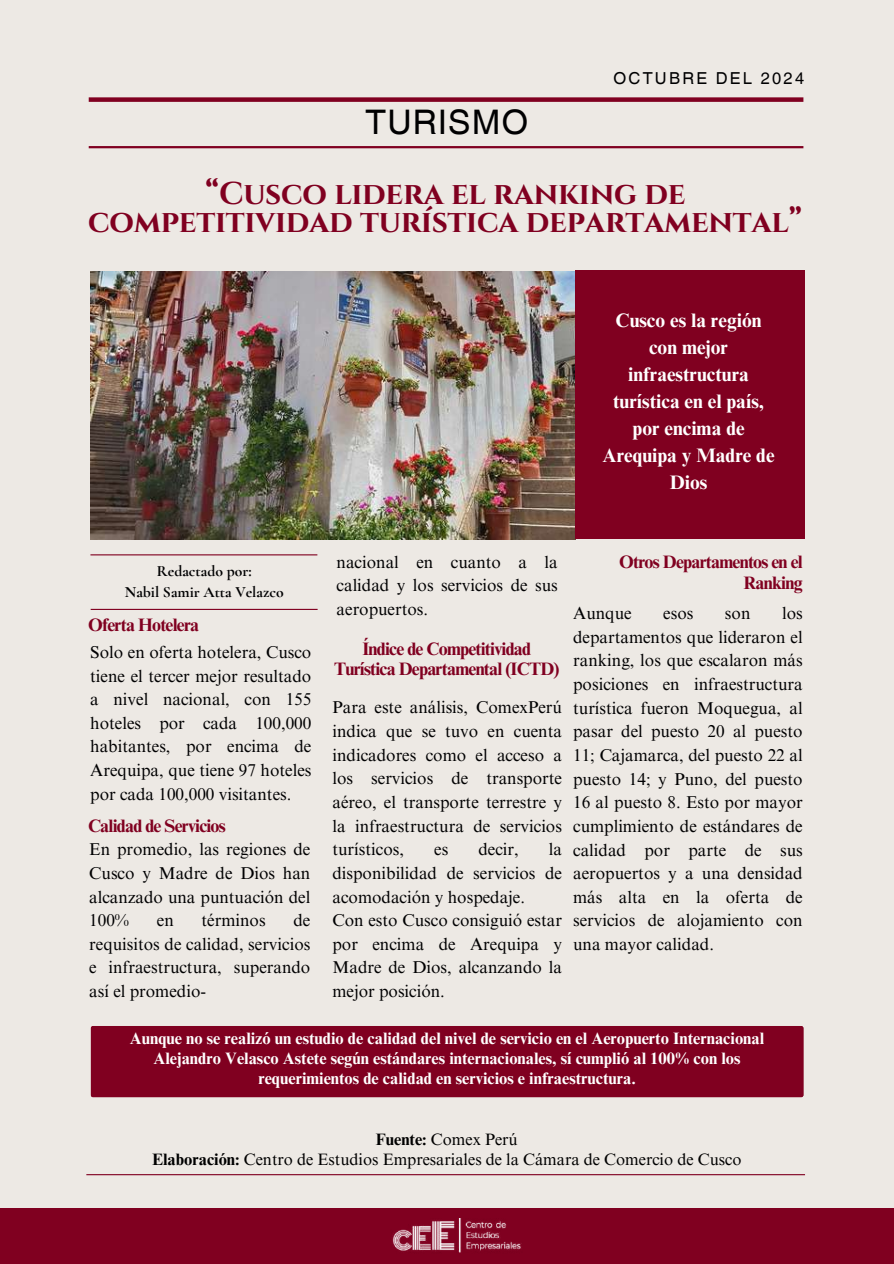
<style>
.page{position:relative;width:894px;height:1264px;background:#fff}
.page>*{position:absolute;margin:0;border:0;box-sizing:border-box;transform-origin:0 0}
.t1{font:33.9px "Helvetica World";letter-spacing:.035em;color:#000001}
.t2{font:700 31.5px/28.2px "Cinzel";letter-spacing:-.01em;color:#800020;text-align:center}
.t3{font:700 19.5px/27px "Times NRMT Pro";color:#fff;text-align:center}
.t4{font:700 18px/20.2px "Times NRMT Pro";letter-spacing:-.04em;color:#800020;text-align:center}
.t5{font:17.1px/23.7px "Times NRMT Pro";color:#000001;text-align:justify}
.t6{font:700 16.5px/20.2px "Times NRMT Pro";color:#fff;text-align:center}
.t7{font:16.5px/20.2px "Times NRMT Pro";color:#000;text-align:center}
.t8{font:16.5px "Helvetica World";letter-spacing:.14em;color:#000001}
.t9{font:700 15.6px/21.3px "Cormorant Garamond";color:#000001;text-align:center}
.s1{font-weight:700}
</style>
<div class="page">
<div style="left:0;top:0;width:893px;height:1263px;background:#ede9e4"></div>
<img style="left:90px;top:271px;width:485px;height:268px">
<div style="left:89px;top:97px;width:714px;height:5px;background:#800020"></div>
<hr style="left:89px;top:146px;width:714px;height:2px;background:#800020">
<hr style="left:90px;top:554px;width:227px;height:1px;background:#800020">
<hr style="left:91px;top:609px;width:226px;height:1px;background:#800020">
<div style="left:575px;top:270px;width:229px;height:268px;background:#800020"></div>
<div style="left:0;top:1208px;width:893px;height:55px;background:#800020"></div>
<img style="left:392px;top:1218px;width:130px;height:35px">
<div style="left:91px;top:1026px;width:712px;height:70px;background:#800020"></div>
<hr style="left:86px;top:1174px;width:718px;height:1px;background:#800020">
<h1 class="t1" style="left:365px;top:102px;width:164px">TURISMO</h1>
<p class="t8" style="left:613px;top:68px;width:192px">OCTUBRE DEL 2024</p>
<h2 class="t2" style="left:88px;top:180px;width:715px">“CUSCO LIDERA EL RANKING DE<br>COMPETITIVIDAD TURÍSTICA DEPARTAMENTAL”</h2>
<p class="t3" style="left:602px;top:309px;width:173px">Cusco es la región con mejor infraestructura turística en el país, por encima de<br>Arequipa y Madre de<br>Dios</p>
<p class="t9" style="left:125px;top:560px;width:160px">Redactado por:<br>Nabil Samir Atta Velazco</p>
<p class="t5" style="left:336px;top:552px;width:222px">nacional en cuanto a la calidad y los servicios de sus aeropuertos.</p>
<p class="t4" style="left:88px;top:617px;width:113px">Oferta Hotelera</p>
<p class="t5" style="left:90px;top:642px;width:222px">Solo en oferta hotelera, Cusco tiene el tercer mejor resultado a nivel nacional, con 155 hoteles por cada 100,000 habitantes, por encima de Arequipa, que tiene 97 hoteles por cada 100,000 visitantes.</p>
<p class="t4" style="left:88px;top:818px;width:139px">Calidad de Servicios</p>
<p class="t5" style="left:89px;top:839px;width:222px">En promedio, las regiones de Cusco y Madre de Dios han alcanzado una puntuación del 100%</p>
<p class="t5" style="left:157px;top:910px;width:18px">en</p>
<p class="t5" style="left:201px;top:910px;width:66px">términos</p>
<p class="t5" style="left:89px;top:910px;width:222px;text-indent:204px">de requisitos de calidad, servicios e infraestructura, superando así el promedio-</p>
<p class="t4" style="left:334px;top:640px;width:227px">Índice de Competitividad<br>Turística Departamental (ICTD)</p>
<p class="t5" style="left:332px;top:697px;width:231px">Para este análisis, ComexPerú indica que se tuvo en cuenta indicadores como el acceso a los servicios de transporte aéreo, el transporte terrestre y la infraestructura de servicios turísticos,</p>
<p class="t5" style="left:434px;top:839px;width:16px">es</p>
<p class="t5" style="left:478px;top:839px;width:42px">decir,</p>
<p class="t5" style="left:332px;top:839px;width:231px;text-align:left;text-indent:216px">la disponibilidad de servicios de acomodación y hospedaje.<br>Con esto Cusco consiguió estar por encima de Arequipa y<br>Madre de Dios, alcanzando la mejor posición.</p>
<p class="t4" style="left:619px;top:554px;width:185px;text-align:right">Otros Departamentos en el<br>Ranking</p>
<p class="t5" style="left:573px;top:603px;width:231px;text-indent:209px">los departamentos que lideraron el ranking, los que escalaron más posiciones en infraestructura turística fueron Moquegua, al pasar del puesto 20 al puesto 11; Cajamarca, del puesto 22 al puesto 14; y Puno, del puesto 16 al puesto 8. Esto por mayor cumplimiento de estándares de calidad por parte de sus aeropuertos y a una densidad más alta en la oferta de servicios de alojamiento con una mayor calidad.</p>
<p class="t5" style="left:573px;top:603px;width:60px">Aunque</p>
<p class="t5" style="left:663px;top:603px;width:32px">esos</p>
<p class="t5" style="left:724px;top:603px;width:27px">son</p>
<p class="t6" style="left:130px;top:1029px;width:635px">Aunque no se realizó un estudio de calidad del nivel de servicio en el Aeropuerto Internacional<br>Alejandro Velasco Astete según estándares internacionales, sí cumplió al 100% con los requerimientos de calidad en servicios e infraestructura.</p>
<p class="t7" style="left:152px;top:1130px;width:590px"><span class="s1">Fuente:</span> Comex Perú<br><span class="s1">Elaboración:</span> Centro de Estudios Empresariales de la Cámara de Comercio de Cusco</p>
</div>
